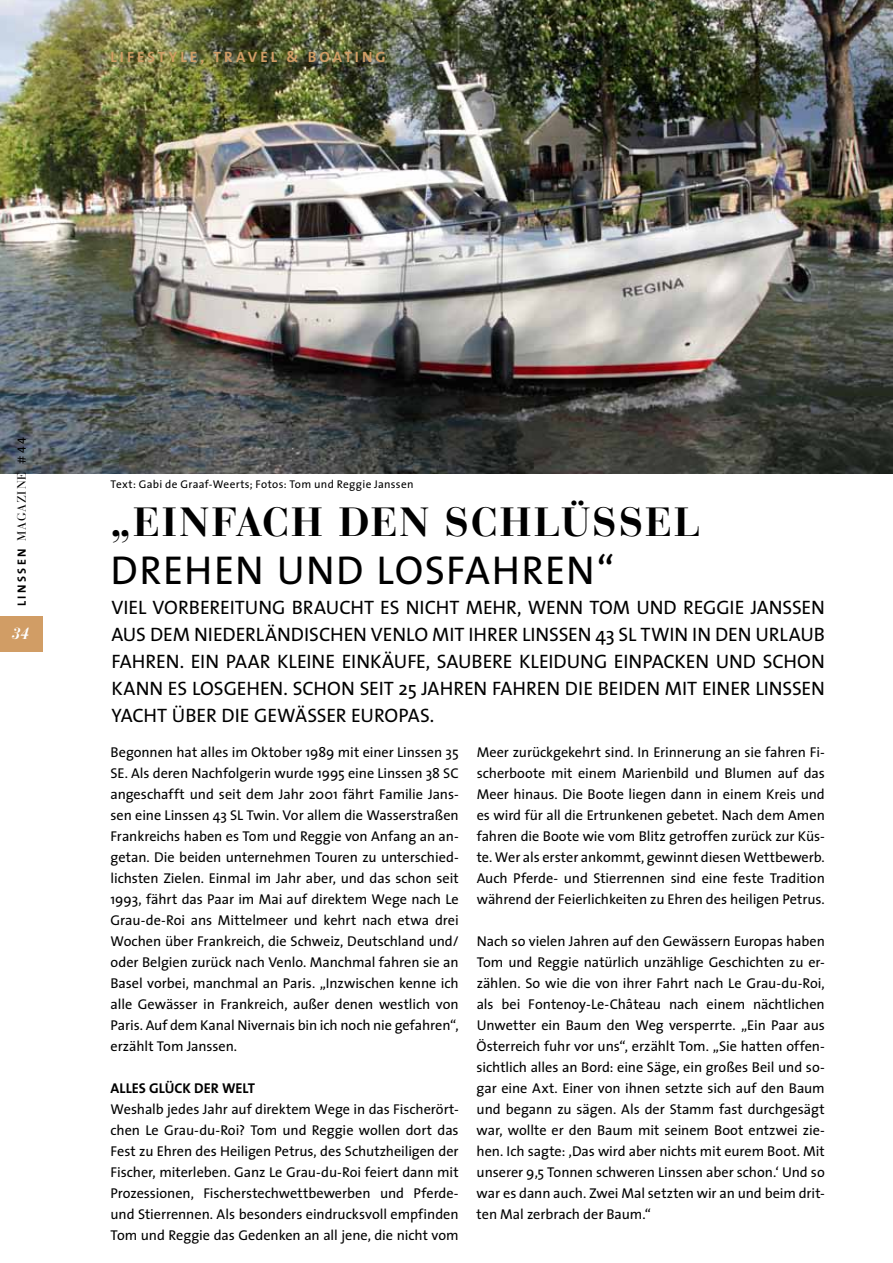
<style>
.page{position:relative;width:893px;height:1263px;background:#fff}
.page>*{position:absolute;margin:0;border:0;box-sizing:border-box;transform-origin:0 0}
.t1{font:700 40.5px "Bauer Bodoni";letter-spacing:.04em;color:#000}
.t2{font:40.5px "The Sans";color:#000}
.t3{font:19.5px/27px "The Sans";color:#000}
.t4{font:italic 700 16.05px "Bauer Bodoni";color:#fff}
.t5{font:700 15px "The Sans";letter-spacing:.205em;color:#d19d65}
.t6{font:14.25px/21px "The Sans";letter-spacing:-.005em;color:#000;text-align:justify}
.t7{font:700 14.25px "The Sans";color:#000}
.t8{font:12px "Bauer Bodoni";letter-spacing:.085em;color:#000}
.t9{font:11.25px "The Sans";letter-spacing:.025em;color:#000}
.s1{font-family:"The Sans";font-weight:700}
.s2{font-family:"The Sans"}
.s3{font-family:"The Sans Expert"}
</style>
<div class="page">
<img style="left:0;top:0;width:893px;height:473px">
<div style="left:0;top:616px;width:43px;height:36px;background:#d19d65"></div>
<p class="t5" style="left:111px;top:44px;width:277px">LIFESTY LE, T RAV EL &amp; BOAT ING</p>
<p class="t8" style="left:15px;top:606px;width:170px;rotate:-90deg"><span class="s1">LINSSEN</span> magazine <span class="s2">#</span><span class="s3">44</span></p>
<p class="t4" style="left:12px;top:623px;width:19px">34</p>
<p class="t9" style="left:111px;top:477px;width:304px">Text: Gabi de Graaf-Weerts; Fotos: Tom und Reggie Janssen</p>
<h1 class="t1" style="left:111px;top:497px;width:99px">„EINFACH</h1>
<h1 class="t1" style="left:338px;top:497px;width:364px">DEN SCHLÜSSEL</h1>
<h1 class="t2" style="left:111px;top:545px;width:54px">DREHEN</h1>
<h1 class="t2" style="left:277px;top:545px;width:144px">UND LOSFAHREN</h1>
<h1 class="t2" style="left:597px;top:545px;width:19px">“</h1>
<p class="t3" style="left:111px;top:594px;width:715px">Viel Vorbereitu ng braucht es nicht mehr, wenn Tom u nd Reggie Janssen aus dem niederländischen Venlo mit ihrer Linssen 43 SL Twin in den Urlaub fahren. Ein paar kleine Einkäu fe, saubere Kleidu ng einpacken u nd schon kann es losgehen. Schon seit 25 Jahren fahren die beiden mit einer Linssen Yacht üb er die Gewässer Eu ropas.</p>
<p class="t6" style="left:111px;top:741px;width:350px;text-align:left">Begonnen hat alles im Oktober 1989 mit einer Linssen 35<br>SE. Als deren Nachfolgerin wurde 1995 eine Linssen 38 SC angeschafft und seit dem Jahr 2001 fährt Familie Jans&shy;sen eine Linssen 43 SL Twin. Vor allem die Wasserstraßen Frankreichs haben es Tom und Reggie von Anfang an an&shy;getan. Die beiden unternehmen Touren zu unterschied&shy;lichsten Zielen. Einmal im Jahr aber, und das schon seit 1993, fährt das Paar im Mai auf direktem Wege nach Le Grau-de-Roi ans Mittelmeer und kehrt nach etwa drei Wochen über Frankreich, die Schweiz, Deutschland und/ oder Belgien zurück nach Venlo. Manchmal fahren sie an Basel vorbei, manchmal an Paris. „I nzwischen kenne ich alle Gewässer in Frankreich, außer denen westlich von Paris. Auf dem Kanal N ivernais bin ich noch nie gefahren“, erzählt Tom Janssen.</p>
<p class="t7" style="left:111px;top:1076px;width:17px">ALLES</p>
<p class="t7" style="left:149px;top:1076px;width:108px">GLÜCK DER WELT</p>
<p class="t6" style="left:111px;top:1098px;width:350px">Weshalb jedes Jahr auf direktem Wege in das Fischerört&shy;chen Le Grau-du-Roi? Tom und Reggie wollen dort das Fest zu Ehren des Heiligen Petrus, des Schutzheiligen der Fischer, miterleben. Ganz Le Grau-du-Roi feiert dann mit Prozessionen, Fischerstechwettbewerben und Pferde&shy;und Stierrennen. Als besonders eindrucksvoll empfinden Tom und Reggie das Gedenken an all jene, die nicht vom</p>
<p class="t6" style="left:477px;top:741px;width:350px">Meer zurückgekehrt sind. I n Erinnerung an sie fahren Fi&shy;scherboote mit einem Marienbild und Blumen auf das Meer hinaus. Die Boote liegen dann in einem Kreis und es wird für all die Ertrunkenen gebetet. Nach dem Amen fahren die Boote wie vom Blitz getroffen zurück zur Küs&shy;te. Wer als erster ankommt, gewinnt diesen Wettbewerb.<br>Auch Pferde- und Stierrennen sind eine feste Tradition während der Feierlichkeiten zu Ehren des heiligen Petrus.</p>
<p class="t6" style="left:477px;top:930px;width:350px">Nach so vielen Jahren auf den Gewässern Europas haben Tom und Reggie natürlich unzählige Geschichten zu er&shy;zählen. So wie die von ihrer Fahrt nach Le Grau-du-Roi, als bei Fontenoy-Le-Château nach einem nächtlichen Unwetter ein Baum den Weg versperrte. „Ein Paar aus Österreich fuhr vor uns“, erzählt Tom. „Sie hatten offen&shy;sichtlich alles an Bord: eine Säge, ein großes Beil und so&shy;gar eine Axt. Einer von ihnen setzte sich auf den Baum und begann zu sägen. Als der Stamm fast durchgesägt war, wollte er den Baum mit seinem Boot entzwei zie&shy;hen. Ich sagte: ‚Das wird aber nichts mit eurem Boot. Mit unserer 9,5 Tonnen schweren Linssen aber schon.‘ Und so war es dann auch. Zwei Mal setzten wir an und beim drit&shy;ten Mal zerbrach der Baum.“</p>
</div>
